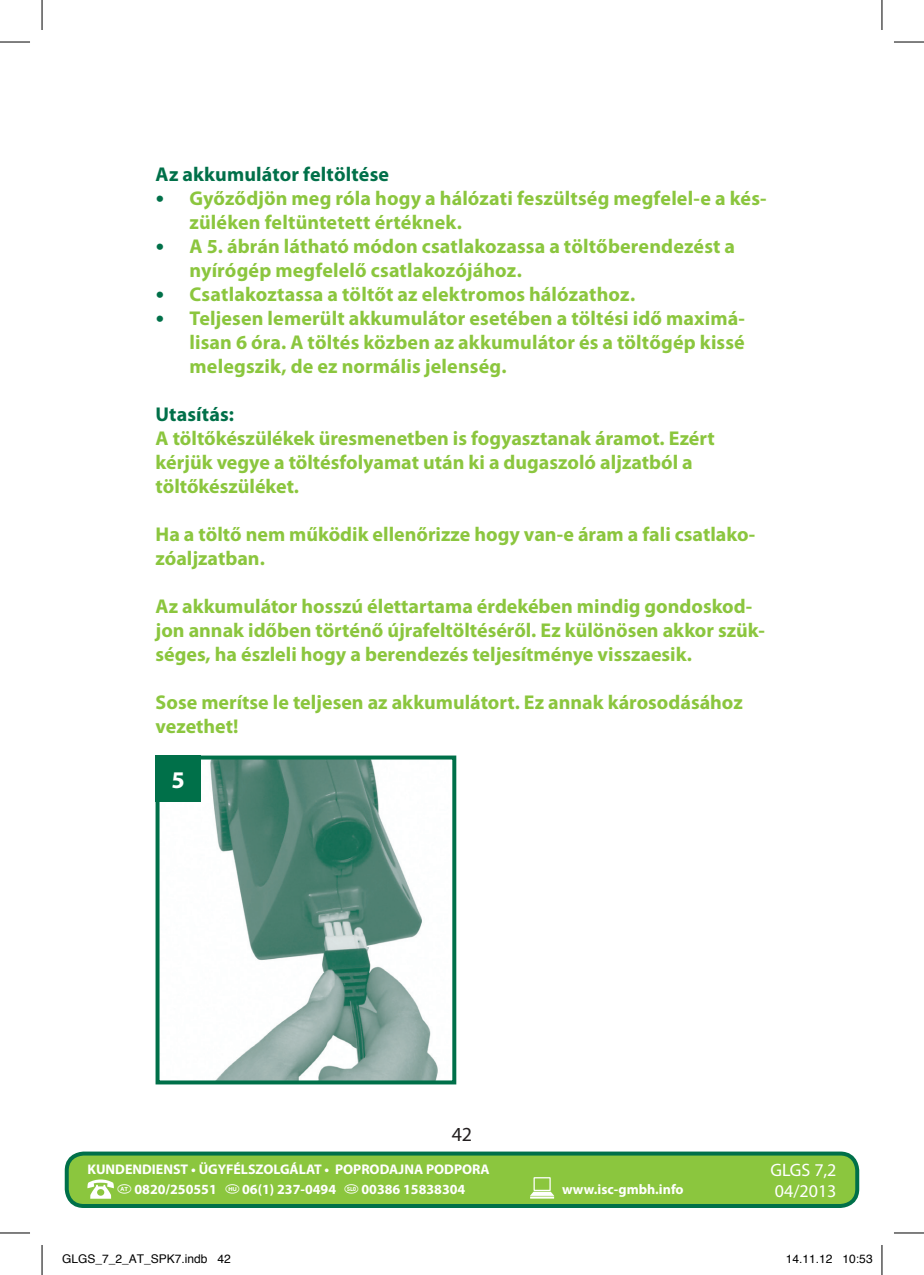
<style>
.page{position:relative;width:924px;height:1275px;background:#fff}
.page>*{position:absolute;margin:0;border:0;box-sizing:border-box;transform-origin:0 0}
.t1{font:700 24px "Myriad Pro";color:#fff}
.t2{font:700 20px/24px "Myriad Pro";color:#8bc63e}
.t3{font:700 20px "Myriad Pro";letter-spacing:.005em;color:#007049}
.t4{font:20px "Myriad Pro";color:#231f20}
.t5{font:18px/21.6px "Myriad Pro";color:#fff}
.t6{font:700 14px/19.6px "Myriad Pro";color:#fff;text-align:center}
.t7{font:12px "Helvetica";color:#000}
.s1{font-family:"Frutiger";font-size:18px;color:#007049}
</style>
<div class="page">
<div style="left:67px;top:1153px;width:789px;height:53px;background:#8bc63e;border-radius:17px"></div>
<div style="left:65px;top:1151px;width:793px;height:57px;border:4px solid #007049;border-radius:17px"></div>
<svg style="left:530px;top:1177px;width:24px;height:21px"></svg>
<svg style="left:87px;top:1179px;width:27px;height:19px"></svg>
<img style="left:210px;top:760px;width:228px;height:319px">
<div style="left:155px;top:755px;width:301px;height:329px;border:4px solid #007049"></div>
<div style="left:155px;top:755px;width:46px;height:47px;background:#007049"></div>
<hr style="left:0;top:42px;width:30px;height:1px;background:#000">
<hr style="left:893px;top:42px;width:30px;height:1px;background:#000">
<hr style="left:0;top:1232px;width:30px;height:1px;background:#000">
<hr style="left:893px;top:1232px;width:30px;height:1px;background:#000">
<hr style="left:42px;top:0;width:1px;height:30px;background:#000">
<hr style="left:42px;top:1245px;width:1px;height:30px;background:#000">
<hr style="left:881px;top:0;width:1px;height:30px;background:#000">
<hr style="left:881px;top:1245px;width:1px;height:30px;background:#000">
<p class="t3" style="left:155px;top:163px;width:235px">Az akkumulátor feltöltése</p>
<p class="t2" style="left:189px;top:186px;width:578px;text-indent:-34px"><span class="s1">•</span> Győződjön meg róla hogy a hálózati feszültség megfelel-e a kés&shy;züléken feltüntetett értéknek.</p>
<p class="t2" style="left:189px;top:234px;width:546px;text-indent:-34px"><span class="s1">•</span> A 5. ábrán látható módon csatlakozassa a töltőberendezést a nyírógép megfelelő csatlakozójához.</p>
<p class="t2" style="left:155px;top:282px;width:481px"><span class="s1">•</span> Csatlakoztassa a töltőt az elektromos hálózathoz.</p>
<p class="t2" style="left:189px;top:306px;width:556px;text-align:justify;text-indent:-34px"><span class="s1">•</span> Teljesen lemerült akkumulátor esetében a töltési idő maximá&shy;lisan 6 óra. A töltés közben az akkumulátor és a töltőgép kissé melegszik, de ez normális jelenség.</p>
<p class="t3" style="left:155px;top:403px;width:80px">Utasítás:</p>
<p class="t2" style="left:155px;top:426px;width:560px">A töltőkészülékek üresmenetben is fogyasztanak áramot. Ezért kérjük vegye a töltésfolyamat után ki a dugaszoló aljzatból a töltőkészüléket.</p>
<p class="t2" style="left:155px;top:522px;width:601px">Ha a töltő nem működik ellenőrizze hogy van-e áram a fali csatlako&shy;zóaljzatban.</p>
<p class="t2" style="left:155px;top:594px;width:610px">Az akkumulátor hosszú élettartama érdekében mindig gondoskod&shy;jon annak időben történő újrafeltöltéséről. Ez különösen akkor szük&shy;séges, ha észleli hogy a berendezés teljesítménye visszaesik.</p>
<p class="t2" style="left:155px;top:690px;width:588px">Sose merítse le teljesen az akkumulátort. Ez annak károsodásához vezethet!</p>
<p class="t1" style="left:171px;top:766px;width:15px">5</p>
<p class="t4" style="left:451px;top:1123px;width:22px">42</p>
<p class="t6" style="left:87px;top:1160px;width:403px">KUNDENDIENST • ÜGYFÉLSZOLGÁLAT • POPRODAJNA PODPORA <sup>u</sup> 0820/250551 <sup>@</sup> 06(1) 237-0494 <sup>X</sup> 00386 15838304</p>
<p class="t6" style="left:562px;top:1179px;width:123px">www.isc-gmbh.info</p>
<p class="t5" style="left:770px;top:1159px;width:67px">GLGS 7,2<br>04/2013</p>
<p class="t7" style="left:62px;top:1249px;width:170px">GLGS_7_2_AT_SPK7.indb 42</p>
<p class="t7" style="left:785px;top:1249px;width:88px">14.11.12 10:53</p>
</div>
